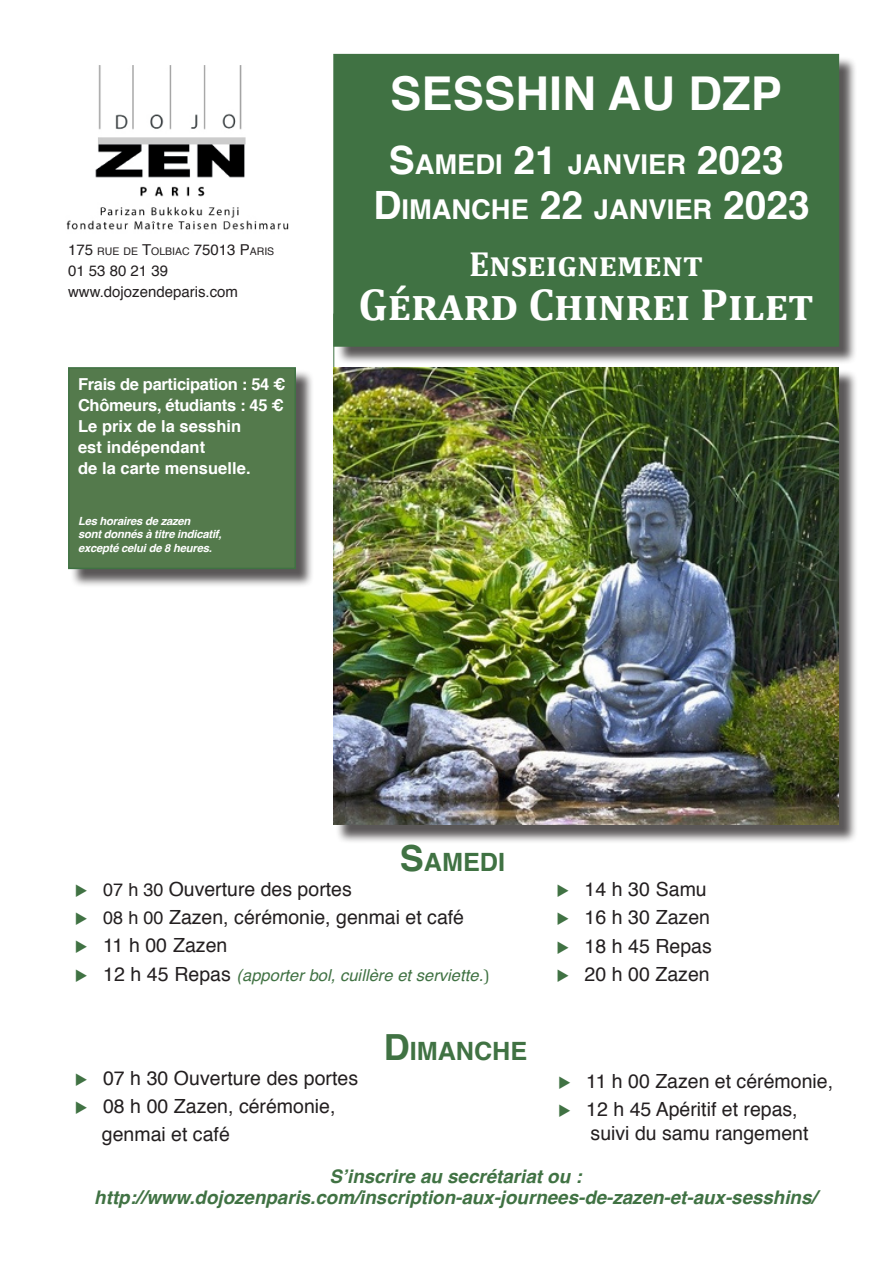
<style>
.page{position:relative;width:893px;height:1263px;background:#fff}
.page>*{position:absolute;margin:0;border:0;box-sizing:border-box;transform-origin:0 0}
.t1{font:700 46.65px "Helvetica";letter-spacing:.005em;color:#fff}
.t2{font:700 45px "Cambria";color:#fff}
.t3{font:700 34.95px "Cambria";letter-spacing:.005em;color:#fff}
.t4{font:700 27.3px "Helvetica";color:#fff}
.t5{font:700 25.2px "Helvetica";color:#407243}
.t6{font:19.5px/24px "Helvetica";color:#231f20}
.t7{font:italic 700 18.75px "Helvetica";color:#407243}
.t8{font:700 16.5px/21px "Helvetica";letter-spacing:.005em;color:#fff}
.t9{font:italic 16.5px "Helvetica";letter-spacing:.005em;color:#407243}
.Texte{font:15px "Helvetica";color:#231f20}
.t10{font:italic 700 11.25px/13.5px "Helvetica";letter-spacing:-.02em;color:#fff}
.Texte-2{font:10.5px "Helvetica";color:#231f20}
.s1{font-size:15px}
.s2{font-size:39px}
.s3{font-size:36px}
.s4{color:#407243}
.s5{font-size:18px}
.s6{font-style:normal;font-size:19.5px;color:#231f20}
.s7{font-family:"Cambria";font-style:normal}
</style>
<div class="page">
<div style="left:71px;top:369px;width:244px;height:218px;background:#231f20;opacity:.75"></div>
<div style="left:69px;top:368px;width:226px;height:200px;background:#547a4c"></div>
<div style="left:68px;top:367px;width:228px;height:202px;border:2px solid #407243"></div>
<img style="left:66px;top:65px;width:223px;height:165px">
<hr style="left:333px;top:314px;width:1px;height:350px;background:#407243">
<div style="left:336px;top:56px;width:521px;height:309px;background:#231f20;opacity:.75"></div>
<div style="left:334px;top:54px;width:505px;height:292px;background:#407243"></div>
<div style="left:333px;top:54px;width:506px;height:293px;border:1px solid #407243"></div>
<div style="left:336px;top:369px;width:522px;height:474px;background:#231f20;opacity:.75"></div>
<img style="left:333px;top:367px;width:506px;height:458px">
<p class="Texte-2" style="left:68px;top:243px;width:208px"><span class="s1">175</span> RUE DE <span class="s1">T</span>OLBIAC <span class="s1">75013 P</span>ARIS</p>
<p class="Texte" style="left:68px;top:259px;width:102px">01 53 80 21 39</p>
<p class="Texte" style="left:68px;top:280px;width:172px">www.dojozendeparis.com</p>
<p class="t8" style="left:78px;top:373px;width:209px">Frais de participation : 54 €<br>Chômeurs, étudiants : 45 €<br>Le prix de la sesshin<br>est indépendant<br>de la carte mensuelle.</p>
<p class="t10" style="left:78px;top:514px;width:145px">Les horaires de zazen<br>sont donnés à titre indicatif, excepté celui de 8 heures.</p>
<p class="t1" style="left:390px;top:56px;width:393px">SESSHIN AU DZP</p>
<p class="t4" style="left:389px;top:143px;width:396px"><span class="s2">S</span>AMEDI <span class="s2">21</span> JANVIER <span class="s2">2023</span></p>
<p class="t4" style="left:373px;top:188px;width:438px"><span class="s2">D</span>IMANCHE <span class="s2">22</span> JANVIER <span class="s2">2023</span></p>
<p class="t3" style="left:469px;top:240px;width:235px">Enseignement</p>
<p class="t2" style="left:359px;top:273px;width:456px">Gérard Chinrei Pilet</p>
<p class="t5" style="left:400px;top:841px;width:107px"><span class="s3">S</span>AMEDI</p>
<p class="t6" style="left:75px;top:878px;width:278px"><span class="s4">◆</span> <span class="s5">07 h 30</span> Ouverture des portes</p>
<p class="t6" style="left:75px;top:906px;width:391px"><span class="s4">◆</span> <span class="s5">08 h 00</span> Zazen, cérémonie, genmai et café</p>
<p class="t6" style="left:75px;top:934px;width:154px"><span class="s4">◆</span> 11 h 00 Zazen</p>
<p class="t9" style="left:75px;top:962px;width:416px">◆ <span class="s6">12 h 45 Repas</span> (apporter bol, cuillère et serviette.<span class="s7">)</span></p>
<p class="t6" style="left:75px;top:1066px;width:285px"><span class="s4">◆</span> 07 h 30 Ouverture des portes</p>
<p class="t6" style="left:75px;top:1095px;width:262px"><span class="s4">◆</span> 08 h 00 Zazen, cérémonie,</p>
<p class="t6" style="left:102px;top:1123px;width:129px">genmai et café</p>
<p class="t5" style="left:384px;top:1030px;width:145px"><span class="s3">D</span>IMANCHE</p>
<p class="t6" style="left:556px;top:878px;width:152px"><span class="s4">◆</span> 14 h 30 Samu</p>
<p class="t6" style="left:556px;top:906px;width:155px"><span class="s4">◆</span> 16 h 30 Zazen</p>
<p class="t6" style="left:556px;top:934px;width:157px"><span class="s4">◆</span> 18 h 45 Repas</p>
<p class="t6" style="left:556px;top:962px;width:155px"><span class="s4">◆</span> 20 h 00 Zazen</p>
<p class="t6" style="left:558px;top:1069px;width:276px"><span class="s4">◆</span> 11 h 00 Zazen et cérémonie,</p>
<p class="t6" style="left:591px;top:1098px;width:219px;text-indent:-33px"><span class="s4">◆</span> 12 h 45 Apéritif et repas, suivi du samu rangement</p>
<p class="t7" style="left:329px;top:1161px;width:254px">S’inscrire au secrétariat ou :</p>
<p class="t7" style="left:94px;top:1182px;width:724px">http://www.dojozenparis.com/inscription-aux-journees-de-zazen-et-aux-sesshins/</p>
</div>
